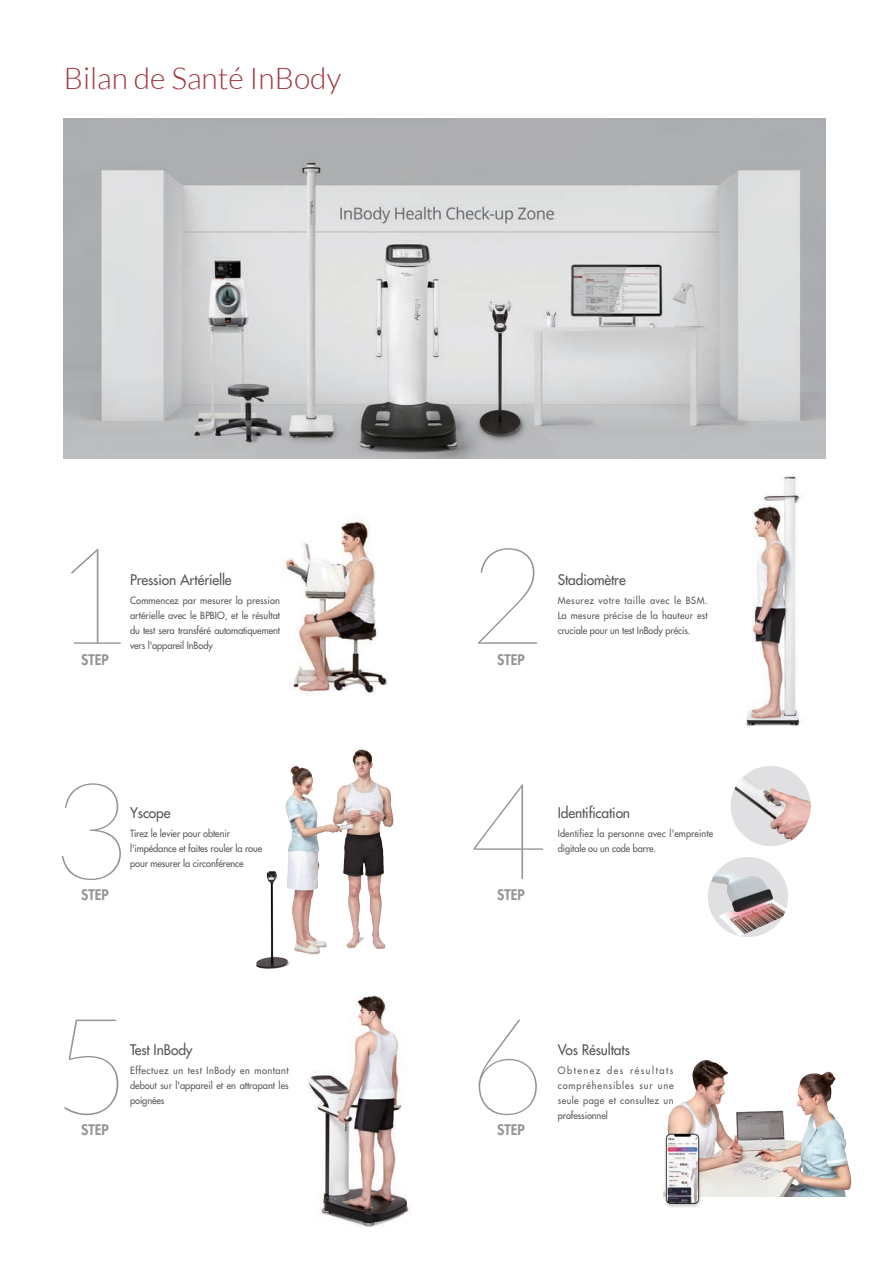
<style>
.page{position:relative;width:893px;height:1263px;background:#fff}
.page>*{position:absolute;margin:0;border:0;box-sizing:border-box;transform-origin:0 0}
.t1{font:100 135px "Lato";color:#939598}
.t2{font:300 30px "Lato";color:#a0373f}
.t3{font:500 14.25px "Futura Std";letter-spacing:-.01em;color:#57585a}
.t4{font:800 14.25px "Futura Std";color:#939598}
.t5{font:500 9.75px/15px "Futura Std";letter-spacing:-.01em;color:#57585a;text-align:justify;scale:.95 1}
.t6{font:500 9.75px/15px "Futura Std";letter-spacing:.01em;color:#57585a;scale:.94 1}
</style>
<div class="page">
<img style="left:64px;top:118px;width:762px;height:341px">
<img style="left:283px;top:519px;width:105px;height:177px">
<img style="left:256px;top:749px;width:138px;height:220px">
<img style="left:746px;top:476px;width:54px;height:250px">
<img style="left:308px;top:995px;width:102px;height:232px">
<div style="left:731px;top:766px;width:80px;height:80px;background:#e0e0e3;border-radius:50%"></div>
<img style="left:731px;top:771px;width:80px;height:75px">
<div style="left:708px;top:857px;width:80px;height:80px;background:#e0e0e3;border-radius:50%"></div>
<img style="left:708px;top:864px;width:80px;height:73px">
<img style="left:667px;top:1060px;width:185px;height:136px">
<img style="left:663px;top:1131px;width:41px;height:77px">
<p class="t2" style="left:64px;top:63px;width:279px">Bilan de Santé InBody</p>
<p class="t1" style="left:52px;top:525px;width:80px">1</p>
<p class="t4" style="left:81px;top:651px;width:29px">STEP</p>
<p class="t3" style="left:130px;top:571px;width:103px">Pression Artérielle</p>
<p class="t5" style="left:130px;top:593px;width:159px">Commencez par mesurer la pression artérielle avec le BPBIO, et le résultat du test sera transféré automatiquement</p>
<p class="t5" style="left:130px;top:638px;width:89px">vers l'appareil InBody</p>
<p class="t1" style="left:52px;top:760px;width:80px">3</p>
<p class="t4" style="left:81px;top:886px;width:29px">STEP</p>
<p class="t3" style="left:130px;top:804px;width:42px">Yscope</p>
<p class="t5" style="left:130px;top:825px;width:141px;text-align:left">Tirez le levier pour obtenir l'impédance et faites rouler la roue pour mesurer la circonférence</p>
<p class="t1" style="left:52px;top:995px;width:80px">5</p>
<p class="t4" style="left:81px;top:1121px;width:29px">STEP</p>
<p class="t3" style="left:130px;top:1040px;width:64px">Test InBody</p>
<p class="t5" style="left:130px;top:1062px;width:169px">Effectuez un test InBody en montant debout sur l'appareil et en attrapant les poignées</p>
<p class="t1" style="left:468px;top:525px;width:80px">2</p>
<p class="t4" style="left:497px;top:651px;width:29px">STEP</p>
<p class="t3" style="left:558px;top:571px;width:69px">Stadiomètre</p>
<p class="t5" style="left:558px;top:593px;width:159px">Mesurez votre taille avec le BSM.<br>La mesure précise de la hauteur est cruciale pour un test InBody précis.</p>
<p class="t1" style="left:468px;top:760px;width:80px">4</p>
<p class="t4" style="left:497px;top:886px;width:29px">STEP</p>
<p class="t3" style="left:558px;top:804px;width:74px">Identification</p>
<p class="t6" style="left:558px;top:825px;width:167px">Identifiez la personne avec l'empreinte digitale ou un code barre.</p>
<p class="t1" style="left:468px;top:995px;width:80px">6</p>
<p class="t4" style="left:497px;top:1121px;width:29px">STEP</p>
<p class="t3" style="left:558px;top:1040px;width:74px">Vos Résultats</p>
<p class="t5" style="left:558px;top:1062px;width:123px">Obtenez des résultats compréhensibles sur une seule page et consultez un professionnel</p>
</div>
